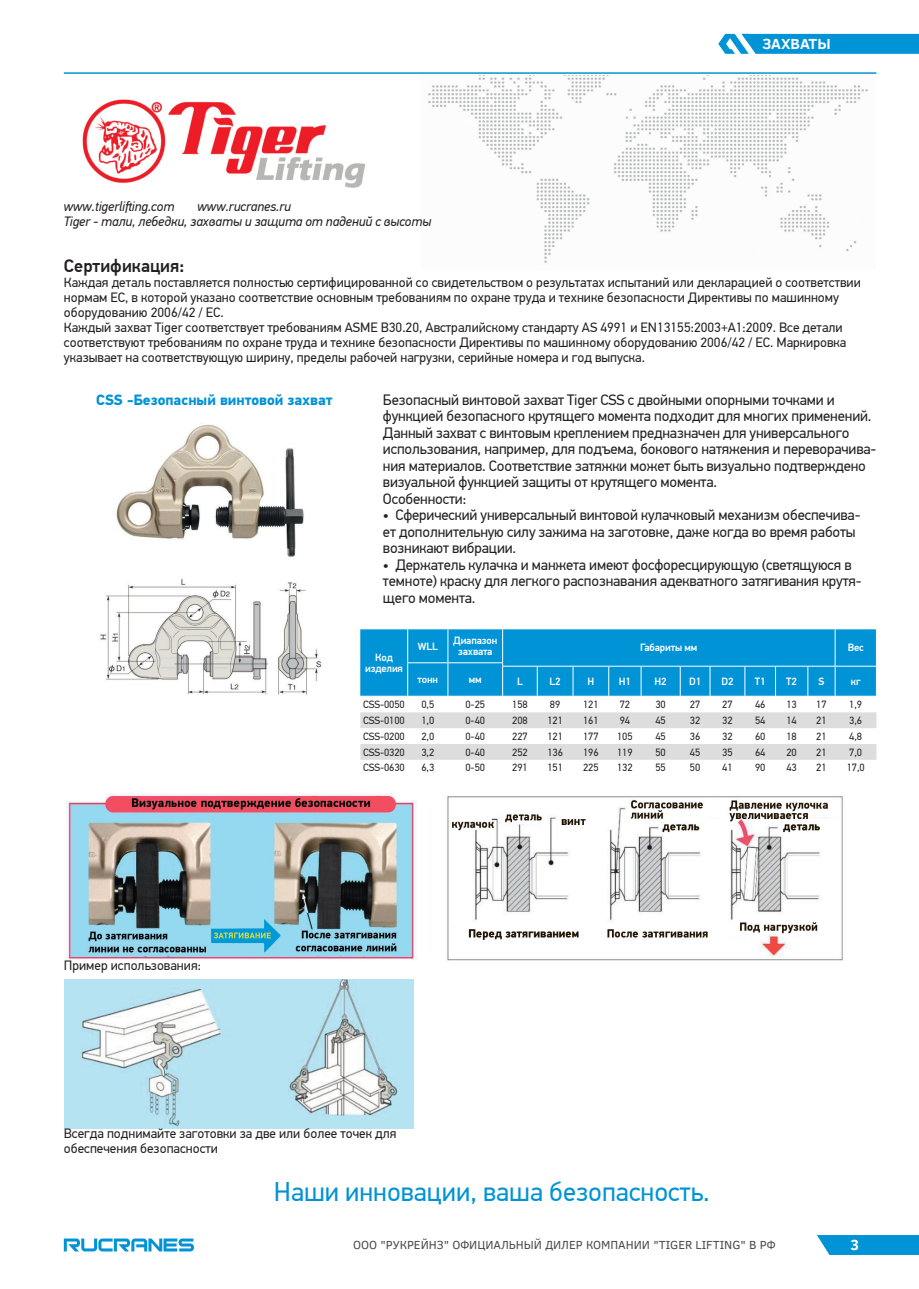
<style>
.page{position:relative;width:919px;height:1289px;background:#fff}
.page>*{position:absolute;margin:0;border:0;box-sizing:border-box;transform-origin:0 0}
.t1{font:27px "PF Din Text Pro";color:#0093d6}
.t2{font:500 18px "PF Din Text Pro";color:#231f20}
.t3{font:15px/16.5px "PF Din Text Pro";letter-spacing:-.01em;color:#231f20}
.t4{font:700 15px "PF Din Text Pro";color:#0093d6}
.t5{font:700 15px "Clear Sans";color:#fff}
.t6{font:13.5px/15px "PF Din Text Pro";color:#231f20}
.t7{font:italic 13.5px/15px "PF Din Text Pro";letter-spacing:-.01em;color:#231f20;text-align:center}
.t8{font:12px "Clear Sans";color:#4b4c4d}
.наборный_в_таблице{font:10.5px "PF Din Text Pro";letter-spacing:-.01em;color:#231f20}
.голова_таблицы{font:500 10.5px "PF Din Text Pro";letter-spacing:-.01em;color:#fff}
</style>
<div class="page">
<svg style="left:64px;top:1238px;width:130px;height:13px"></svg>
<svg style="left:817px;top:1235px;width:101px;height:19px;background:#0f99d8"></svg>
<hr style="left:64px;top:72px;width:812px;height:2px;background:#0093d6">
<svg style="left:718px;top:34px;width:200px;height:20px;background:#159cd9"></svg>
<img style="left:82px;top:77px;width:786px;height:186px">
<svg style="left:360px;top:712px;width:516px;height:47px"></svg>
<svg style="left:360px;top:629px;width:517px;height:68px;background:#0d98d8"></svg>
<hr style="left:835px;top:696px;width:41px;height:1px;background:#fff">
<img style="left:116px;top:423px;width:188px;height:134px">
<img style="left:100px;top:578px;width:222px;height:117px">
<img style="left:66px;top:793px;width:351px;height:167px">
<img style="left:64px;top:979px;width:349px;height:149px">
<img style="left:447px;top:796px;width:396px;height:165px">
<p class="t7" style="left:64px;top:199px;width:112px">www.tigerlifting.com</p>
<p class="t7" style="left:64px;top:199px;width:369px">www.rucranes.ru<br>Tiger - тали, лебедки, захваты и защита от падений с высоты</p>
<p class="t5" style="left:762px;top:33px;width:70px">ЗАХВАТЫ</p>
<p class="t2" style="left:64px;top:255px;width:122px">Сертификация:</p>
<p class="t6" style="left:64px;top:275px;width:798px">Каждая деталь поставляется полностью сертифицированной со свидетельством о результатах испытаний или декларацией о соответствии нормам ЕС, в которой указано соответствие основным требованиям по охране труда и технике безопасности Директивы по машинному оборудованию 2006/42 / EC.</p>
<p class="t6" style="left:64px;top:320px;width:784px">Каждый захват Tiger соответствует требованиям ASME B30.20, Австралийскому стандарту AS 4991 и EN13155:2003+A1:2009. Все детали соответствуют требованиям по охране труда и технике безопасности Директивы по машинному оборудованию 2006/42 / EC. Маркировка указывает на соответствующую ширину, пределы рабочей нагрузки, серийные номера и год выпуска.</p>
<p class="t4" style="left:96px;top:390px;width:238px">CSS -Безопасный винтовой захват</p>
<p class="t3" style="left:383px;top:391px;width:495px">Безопасный винтовой захват Tiger CSS с двойными опорными точками и функцией безопасного крутящего момента подходит для многих применений.<br>Данный захват с винтовым креплением предназначен для универсального использования, например, для подъема, бокового натяжения и переворачива&shy;ния материалов. Соответствие затяжки может быть визуально подтверждено визуальной функцией защиты от крутящего момента.</p>
<p class="t3" style="left:383px;top:490px;width:85px">Особенности:</p>
<p class="t3" style="left:383px;top:507px;width:479px">• Сферический универсальный винтовой кулачковый механизм обеспечива&shy;ет дополнительную силу зажима на заготовке, даже когда во время работы возникают вибрации.</p>
<p class="t3" style="left:383px;top:556px;width:480px">• Держатель кулачка и манжета имеют фосфоресцирующую (светящуюся в темноте) краску для легкого распознавания адекватного затягивания крутя&shy;щего момента.</p>
<p class="голова_таблицы" style="left:375px;top:651px;width:19px">Код</p>
<p class="голова_таблицы" style="left:365px;top:661px;width:39px">изделия</p>
<p class="голова_таблицы" style="left:417px;top:640px;width:22px">WLL</p>
<p class="голова_таблицы" style="left:453px;top:634px;width:46px">Диапазон</p>
<p class="голова_таблицы" style="left:458px;top:645px;width:36px">захвата</p>
<p class="голова_таблицы" style="left:640px;top:641px;width:59px">Габариты мм</p>
<p class="голова_таблицы" style="left:847px;top:641px;width:18px">Вес</p>
<p class="голова_таблицы" style="left:417px;top:673px;width:22px">тонн</p>
<p class="голова_таблицы" style="left:469px;top:673px;width:14px">мм</p>
<p class="голова_таблицы" style="left:517px;top:675px;width:7px">L</p>
<p class="голова_таблицы" style="left:549px;top:675px;width:13px">L2</p>
<p class="голова_таблицы" style="left:587px;top:675px;width:8px">H</p>
<p class="голова_таблицы" style="left:618px;top:675px;width:14px">H1</p>
<p class="голова_таблицы" style="left:654px;top:675px;width:14px">H2</p>
<p class="голова_таблицы" style="left:689px;top:675px;width:13px">D1</p>
<p class="голова_таблицы" style="left:721px;top:675px;width:13px">D2</p>
<p class="голова_таблицы" style="left:754px;top:675px;width:12px">T1</p>
<p class="голова_таблицы" style="left:786px;top:675px;width:12px">T2</p>
<p class="голова_таблицы" style="left:818px;top:675px;width:7px">S</p>
<p class="голова_таблицы" style="left:850px;top:675px;width:11px">кг</p>
<p class="наборный_в_таблице" style="left:363px;top:698px;width:43px">CSS-0050</p>
<p class="наборный_в_таблице" style="left:421px;top:698px;width:14px">0,5</p>
<p class="наборный_в_таблице" style="left:465px;top:698px;width:21px">0-25</p>
<p class="наборный_в_таблице" style="left:512px;top:698px;width:17px">158</p>
<p class="наборный_в_таблице" style="left:550px;top:698px;width:12px">89</p>
<p class="наборный_в_таблице" style="left:583px;top:698px;width:17px">121</p>
<p class="наборный_в_таблице" style="left:619px;top:698px;width:12px">72</p>
<p class="наборный_в_таблице" style="left:655px;top:698px;width:12px">30</p>
<p class="наборный_в_таблице" style="left:690px;top:698px;width:12px">27</p>
<p class="наборный_в_таблице" style="left:722px;top:698px;width:12px">27</p>
<p class="наборный_в_таблице" style="left:755px;top:698px;width:12px">46</p>
<p class="наборный_в_таблице" style="left:786px;top:698px;width:12px">13</p>
<p class="наборный_в_таблице" style="left:816px;top:698px;width:12px">17</p>
<p class="наборный_в_таблице" style="left:849px;top:698px;width:14px">1,9</p>
<p class="наборный_в_таблице" style="left:363px;top:714px;width:43px">CSS-0100</p>
<p class="наборный_в_таблице" style="left:421px;top:714px;width:14px">1,0</p>
<p class="наборный_в_таблице" style="left:465px;top:714px;width:21px">0-40</p>
<p class="наборный_в_таблице" style="left:512px;top:714px;width:17px">208</p>
<p class="наборный_в_таблице" style="left:547px;top:714px;width:17px">121</p>
<p class="наборный_в_таблице" style="left:583px;top:714px;width:17px">161</p>
<p class="наборный_в_таблице" style="left:619px;top:714px;width:12px">94</p>
<p class="наборный_в_таблице" style="left:655px;top:714px;width:12px">45</p>
<p class="наборный_в_таблице" style="left:690px;top:714px;width:12px">32</p>
<p class="наборный_в_таблице" style="left:722px;top:714px;width:12px">32</p>
<p class="наборный_в_таблице" style="left:755px;top:714px;width:12px">54</p>
<p class="наборный_в_таблице" style="left:786px;top:714px;width:12px">14</p>
<p class="наборный_в_таблице" style="left:816px;top:714px;width:12px">21</p>
<p class="наборный_в_таблице" style="left:849px;top:714px;width:14px">3,6</p>
<p class="наборный_в_таблице" style="left:363px;top:730px;width:43px">CSS-0200</p>
<p class="наборный_в_таблице" style="left:421px;top:730px;width:14px">2,0</p>
<p class="наборный_в_таблице" style="left:465px;top:730px;width:21px">0-40</p>
<p class="наборный_в_таблице" style="left:512px;top:730px;width:17px">227</p>
<p class="наборный_в_таблице" style="left:547px;top:730px;width:17px">121</p>
<p class="наборный_в_таблице" style="left:583px;top:730px;width:17px">177</p>
<p class="наборный_в_таблице" style="left:617px;top:730px;width:17px">105</p>
<p class="наборный_в_таблице" style="left:655px;top:730px;width:12px">45</p>
<p class="наборный_в_таблице" style="left:690px;top:730px;width:12px">36</p>
<p class="наборный_в_таблице" style="left:722px;top:730px;width:12px">32</p>
<p class="наборный_в_таблице" style="left:755px;top:730px;width:12px">60</p>
<p class="наборный_в_таблице" style="left:786px;top:730px;width:12px">18</p>
<p class="наборный_в_таблице" style="left:816px;top:730px;width:12px">21</p>
<p class="наборный_в_таблице" style="left:849px;top:730px;width:14px">4,8</p>
<p class="наборный_в_таблице" style="left:363px;top:745px;width:43px">CSS-0320</p>
<p class="наборный_в_таблице" style="left:421px;top:745px;width:14px">3,2</p>
<p class="наборный_в_таблице" style="left:465px;top:745px;width:21px">0-40</p>
<p class="наборный_в_таблице" style="left:512px;top:745px;width:17px">252</p>
<p class="наборный_в_таблице" style="left:547px;top:745px;width:17px">136</p>
<p class="наборный_в_таблице" style="left:583px;top:745px;width:17px">196</p>
<p class="наборный_в_таблице" style="left:617px;top:745px;width:17px">119</p>
<p class="наборный_в_таблице" style="left:655px;top:745px;width:12px">50</p>
<p class="наборный_в_таблице" style="left:690px;top:745px;width:12px">45</p>
<p class="наборный_в_таблице" style="left:722px;top:745px;width:12px">35</p>
<p class="наборный_в_таблице" style="left:755px;top:745px;width:12px">64</p>
<p class="наборный_в_таблице" style="left:786px;top:745px;width:12px">20</p>
<p class="наборный_в_таблице" style="left:816px;top:745px;width:12px">21</p>
<p class="наборный_в_таблице" style="left:849px;top:745px;width:14px">7,0</p>
<p class="наборный_в_таблице" style="left:363px;top:761px;width:43px">CSS-0630</p>
<p class="наборный_в_таблице" style="left:421px;top:761px;width:14px">6,3</p>
<p class="наборный_в_таблице" style="left:465px;top:761px;width:21px">0-50</p>
<p class="наборный_в_таблице" style="left:512px;top:761px;width:17px">291</p>
<p class="наборный_в_таблице" style="left:547px;top:761px;width:17px">151</p>
<p class="наборный_в_таблице" style="left:583px;top:761px;width:17px">225</p>
<p class="наборный_в_таблице" style="left:617px;top:761px;width:17px">132</p>
<p class="наборный_в_таблице" style="left:655px;top:761px;width:12px">55</p>
<p class="наборный_в_таблице" style="left:690px;top:761px;width:12px">50</p>
<p class="наборный_в_таблице" style="left:722px;top:761px;width:12px">41</p>
<p class="наборный_в_таблице" style="left:755px;top:761px;width:12px">90</p>
<p class="наборный_в_таблице" style="left:786px;top:761px;width:12px">43</p>
<p class="наборный_в_таблице" style="left:816px;top:761px;width:12px">21</p>
<p class="наборный_в_таблице" style="left:846px;top:761px;width:20px">17,0</p>
<p class="t6" style="left:64px;top:958px;width:138px">Пример использования:</p>
<p class="t6" style="left:64px;top:1126px;width:334px">Всегда поднимайте заготовки за две или более точек для обеспечения безопасности</p>
<p class="t1" style="left:274px;top:1175px;width:437px">Наши инновации, ваша безопасность.</p>
<p class="t8" style="left:353px;top:1237px;width:424px">ООО "РУКРЕЙНЗ" ОФИЦИАЛЬНЫЙ ДИЛЕР КОМПАНИИ "TIGER LIFTING" В РФ</p>
<p class="t5" style="left:850px;top:1234px;width:10px">3</p>
</div>
